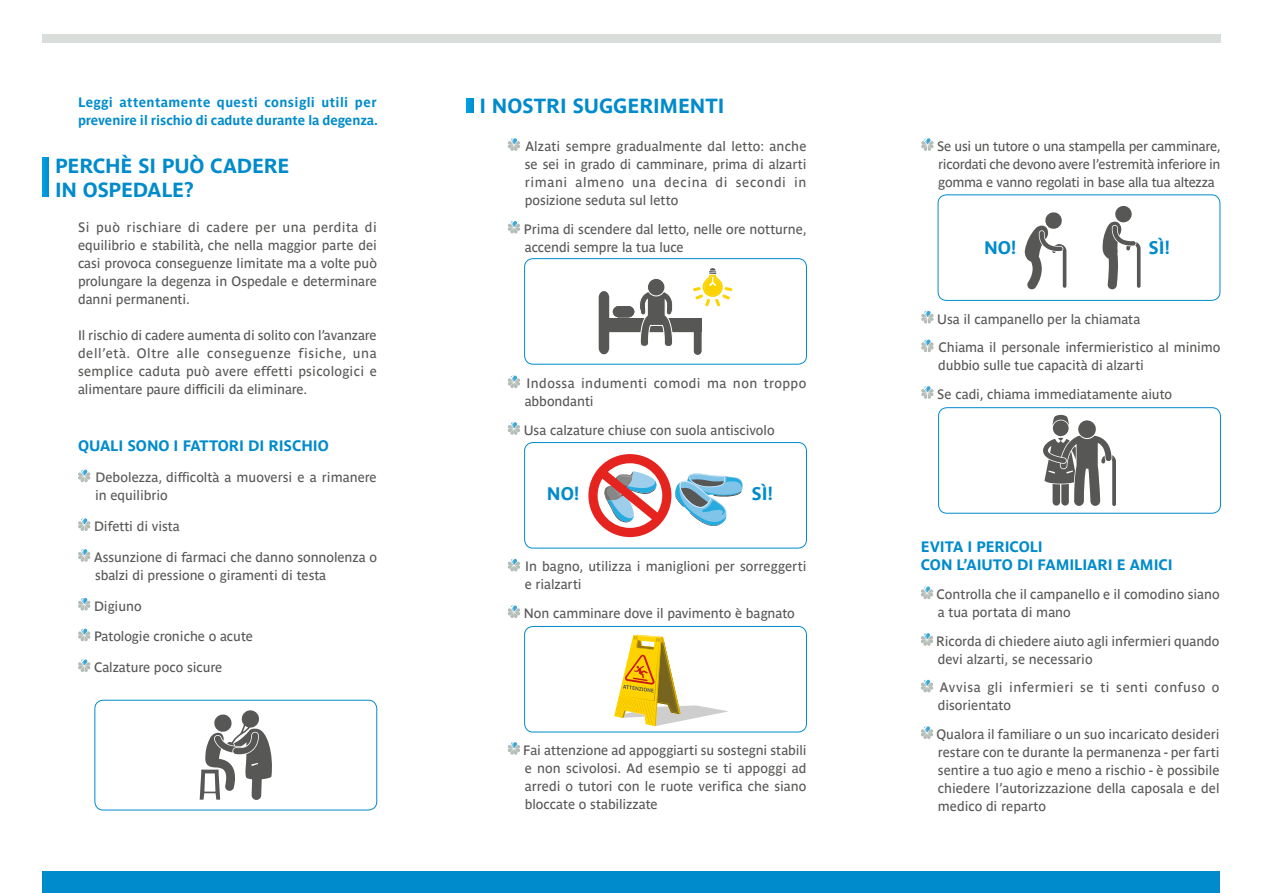
<style>
.page{position:relative;width:1263px;height:893px;background:#fff}
.page>*{position:absolute;margin:0;border:0;box-sizing:border-box;transform-origin:0 0}
.t1{font:700 20.25px/24px "Parisine Ptf";letter-spacing:-.01em;color:#008bcc}
.t2{font:700 18px "Parisine Ptf";color:#008bcc}
.t3{font:700 15px/18px "Parisine Ptf";letter-spacing:-.005em;color:#008bcc}
.t4{font:13.5px/18px "Parisine Ptf";letter-spacing:-.005em;color:#575756}
.t5{font:13.5px/18px "Parisine Ptf";letter-spacing:.03em;color:#575756}
.t6{font:700 13.5px/18px "Parisine Ptf";letter-spacing:-.005em;color:#008bcc}
</style>
<div class="page">
<div style="left:43px;top:34px;width:1178px;height:9px;background:#d9deda"></div>
<div style="left:43px;top:872px;width:1177px;height:21px;background:#008bcc"></div>
<svg style="left:78px;top:470px;width:13px;height:12px"></svg>
<svg style="left:78px;top:518px;width:13px;height:13px"></svg>
<svg style="left:78px;top:549px;width:13px;height:13px"></svg>
<svg style="left:78px;top:598px;width:13px;height:12px"></svg>
<svg style="left:78px;top:629px;width:13px;height:12px"></svg>
<svg style="left:78px;top:659px;width:13px;height:13px"></svg>
<svg style="left:508px;top:138px;width:12px;height:13px"></svg>
<svg style="left:508px;top:221px;width:12px;height:13px"></svg>
<svg style="left:508px;top:376px;width:12px;height:12px"></svg>
<svg style="left:508px;top:422px;width:12px;height:13px"></svg>
<svg style="left:508px;top:559px;width:12px;height:12px"></svg>
<svg style="left:508px;top:605px;width:12px;height:13px"></svg>
<svg style="left:508px;top:742px;width:12px;height:13px"></svg>
<svg style="left:921px;top:586px;width:12px;height:13px"></svg>
<svg style="left:921px;top:633px;width:12px;height:13px"></svg>
<svg style="left:921px;top:680px;width:12px;height:12px"></svg>
<svg style="left:921px;top:726px;width:12px;height:13px"></svg>
<div style="left:43px;top:158px;width:6px;height:39px;background:#0096d9"></div>
<div style="left:467px;top:98px;width:6px;height:15px;background:#0097da"></div>
<div style="left:524px;top:258px;width:283px;height:107px;border:1px solid #008bcc;border-radius:9px"></div>
<div style="left:524px;top:442px;width:283px;height:106px;border:1px solid #008bcc;border-radius:9px"></div>
<div style="left:938px;top:407px;width:283px;height:107px;border:1px solid #008bcc;border-radius:9px"></div>
<div style="left:94px;top:700px;width:283px;height:110px;border:1px solid #008bcc;border-radius:9px"></div>
<div style="left:524px;top:626px;width:283px;height:106px;border:1px solid #008bcc;border-radius:9px"></div>
<svg style="left:921px;top:138px;width:13px;height:13px"></svg>
<svg style="left:921px;top:311px;width:13px;height:13px"></svg>
<svg style="left:921px;top:340px;width:13px;height:12px"></svg>
<svg style="left:921px;top:386px;width:13px;height:13px"></svg>
<div style="left:938px;top:194px;width:282px;height:107px;border:1px solid #008bcc;border-radius:9px"></div>
<svg style="left:1102px;top:205px;width:38px;height:84px"></svg>
<svg style="left:1024px;top:212px;width:42px;height:77px"></svg>
<svg style="left:1043px;top:415px;width:73px;height:91px"></svg>
<svg style="left:614px;top:635px;width:114px;height:91px"></svg>
<svg style="left:588px;top:454px;width:155px;height:83px"></svg>
<svg style="left:599px;top:268px;width:134px;height:87px"></svg>
<svg style="left:200px;top:710px;width:72px;height:90px"></svg>
<p class="t6" style="left:78px;top:92px;width:301px">Leggi attentamente questi consigli utili per prevenire il rischio di cadute durante la degenza.</p>
<h1 class="t1" style="left:55px;top:152px;width:236px">PERCHÈ SI PUÒ CADERE<br>IN OSPEDALE?</h1>
<p class="t4" style="left:78px;top:217px;width:300px;text-align:justify">Si può rischiare di cadere per una perdita di equilibrio e stabilità, che nella maggior parte dei casi provoca conseguenze limitate ma a volte può prolungare la degenza in Ospedale e determinare danni permanenti.</p>
<p class="t4" style="left:78px;top:325px;width:300px;text-align:justify">Il rischio di cadere aumenta di solito con l’avanzare dell’età. Oltre alle conseguenze fisiche, una semplice caduta può avere effetti psicologici e alimentare paure difficili da eliminare.</p>
<p class="t3" style="left:78px;top:436px;width:252px">QUALI SONO I FATTORI DI RISCHIO</p>
<p class="t4" style="left:95px;top:467px;width:283px">Debolezza, difficoltà a muoversi e a rimanere in equilibrio</p>
<p class="t4" style="left:94px;top:516px;width:87px">Difetti di vista</p>
<p class="t4" style="left:94px;top:547px;width:284px">Assunzione di farmaci che danno sonnolenza o sbalzi di pressione o giramenti di testa</p>
<p class="t4" style="left:94px;top:595px;width:49px">Digiuno</p>
<p class="t4" style="left:94px;top:626px;width:160px">Patologie croniche o acute</p>
<p class="t4" style="left:94px;top:657px;width:130px">Calzature poco sicure</p>
<h1 class="t1" style="left:479px;top:92px;width:246px">I NOSTRI SUGGERIMENTI</h1>
<p class="t4" style="left:525px;top:136px;width:283px;text-align:justify">Alzati sempre gradualmente dal letto: anche se sei in grado di camminare, prima di alzarti rimani almeno una decina di secondi in posizione seduta sul letto</p>
<p class="t4" style="left:524px;top:219px;width:284px">Prima di scendere dal letto, nelle ore notturne, accendi sempre la tua luce</p>
<p class="t5" style="left:525px;top:373px;width:283px">Indossa indumenti comodi ma non troppo abbondanti</p>
<p class="t4" style="left:524px;top:420px;width:252px">Usa calzature chiuse con suola antiscivolo</p>
<h2 class="t2" style="left:547px;top:480px;width:34px">NO!</h2>
<h2 class="t2" style="left:752px;top:480px;width:23px">SÌ!</h2>
<p class="t4" style="left:525px;top:556px;width:283px">In bagno, utilizza i maniglioni per sorreggerti e rialzarti</p>
<p class="t4" style="left:524px;top:603px;width:273px">Non camminare dove il pavimento è bagnato</p>
<p class="t4" style="left:523px;top:740px;width:285px;text-align:justify">Fai attenzione ad appoggiarti su sostegni stabili e non scivolosi. Ad esempio se ti appoggi ad arredi o tutori con le ruote verifica che siano bloccate o stabilizzate</p>
<p class="t4" style="left:937px;top:136px;width:285px;text-align:justify">Se usi un tutore o una stampella per camminare, ricordati che devono avere l’estremità inferiore in gomma e vanno regolati in base alla tua altezza</p>
<h2 class="t2" style="left:984px;top:234px;width:34px">NO!</h2>
<h2 class="t2" style="left:1148px;top:234px;width:23px">SÌ!</h2>
<p class="t4" style="left:937px;top:303px;width:285px;line-height:28.7px">Usa il campanello per la chiamata<br>Chiama il personale infermieristico al minimo</p>
<p class="t4" style="left:937px;top:350px;width:236px;line-height:28.7px">dubbio sulle tue capacità di alzarti<br>Se cadi, chiama immediatamente aiuto</p>
<p class="t3" style="left:921px;top:537px;width:253px">EVITA I PERICOLI<br>CON L’AIUTO DI FAMILIARI E AMICI</p>
<p class="t4" style="left:936px;top:584px;width:285px">Controlla che il campanello e il comodino siano a tua portata di mano</p>
<p class="t4" style="left:936px;top:631px;width:285px">Ricorda di chiedere aiuto agli infermieri quando devi alzarti, se necessario</p>
<p class="t5" style="left:938px;top:677px;width:283px">Avvisa gli infermieri se ti senti confuso o disorientato</p>
<p class="t4" style="left:936px;top:724px;width:285px;text-align:justify">Qualora il familiare o un suo incaricato desideri restare con te durante la permanenza - per farti sentire a tuo agio e meno a rischio - è possibile chiedere l’autorizzazione della caposala e del medico di reparto</p>
</div>
